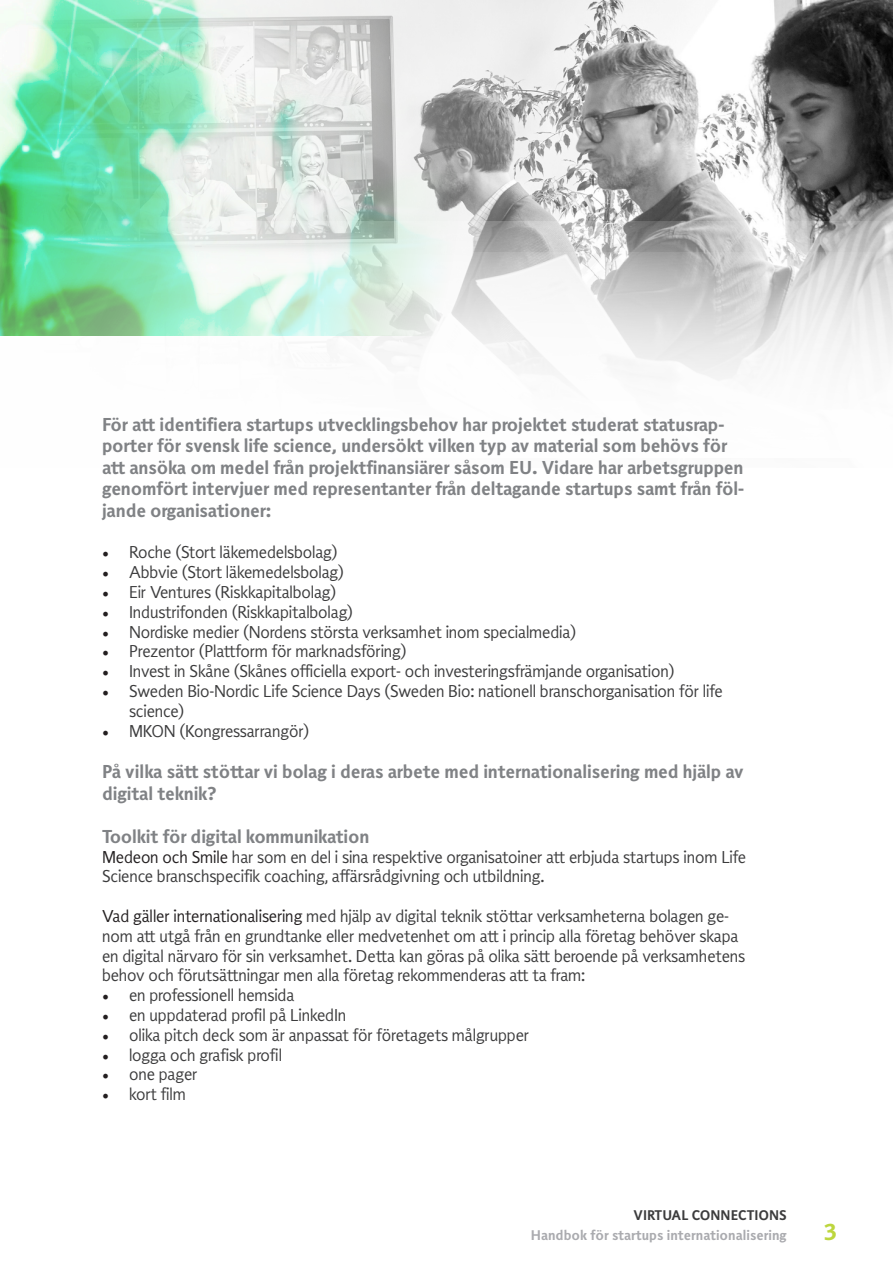
<style>
.page{position:relative;width:893px;height:1263px;background:#fff}
.page>*{position:absolute;margin:0;border:0;box-sizing:border-box;transform-origin:0 0}
.t1{font:700 22.5px "Mega";color:#bdd63e}
.t2{font:700 18px/21.6px "Mega";letter-spacing:-.01em;color:#808285}
.t3{font:16.5px/19.8px "Mega";letter-spacing:-.01em;color:#3c3c3d}
.t4{font:700 13.5px "Mega";color:#aaabaf}
.t5{font:700 13.5px "Mega";color:#3c3c3d}
.s1{font-family:"Minion Pro";font-size:18px;color:#231f20}
.s2{color:#231f20}
</style>
<div class="page">
<img style="left:461px;top:0;width:432px;height:221px">
<svg style="left:369px;top:252px;width:524px;height:128px"></svg>
<img style="left:0;top:0;width:461px;height:336px">
<svg style="left:0;top:68px;width:9px;height:268px;background:#87cb90"></svg>
<p class="t2" style="left:102px;top:413px;width:643px">För att identifiera startups utvecklingsbehov har projektet studerat statusrap&shy;porter för svensk life science, undersökt vilken typ av material som behövs för att ansöka om medel från projektfinansiärer såsom EU. Vidare har arbetsgruppen genomfört intervjuer med representanter från deltagande startups samt från föl&shy;jande organisationer:</p>
<p class="t3" style="left:102px;top:542px;width:237px"><span class="s1">•</span> Roche (Stort läkemedelsbolag)</p>
<p class="t3" style="left:102px;top:562px;width:243px"><span class="s1">•</span> Abbvie (Stort läkemedelsbolag)</p>
<p class="t3" style="left:102px;top:582px;width:236px"><span class="s1">•</span> Eir Ventures (Riskkapitalbolag)</p>
<p class="t3" style="left:102px;top:602px;width:253px"><span class="s1">•</span> Industrifonden (Riskkapitalbolag)</p>
<p class="t3" style="left:102px;top:621px;width:476px"><span class="s1">•</span> Nordiske medier (Nordens största verksamhet inom specialmedia)</p>
<p class="t3" style="left:102px;top:641px;width:306px"><span class="s1">•</span> Prezentor (Plattform för marknadsföring)</p>
<p class="t3" style="left:102px;top:661px;width:574px"><span class="s1">•</span> Invest in Skåne (Skånes officiella export- och investeringsfrämjande organisation)</p>
<p class="t3" style="left:129px;top:681px;width:595px;text-indent:-27px"><span class="s1">•</span> Sweden Bio-Nordic Life Science Days (Sweden Bio: nationell branschorganisation för life science)</p>
<p class="t3" style="left:102px;top:720px;width:209px"><span class="s1">•</span> MKON (Kongressarrangör)</p>
<p class="t2" style="left:102px;top:761px;width:643px">På vilka sätt stöttar vi bolag i deras arbete med internationalisering med hjälp av digital teknik?</p>
<p class="t2" style="left:102px;top:826px;width:269px">Toolkit för digital kommunikation</p>
<p class="t3" style="left:102px;top:846px;width:645px"><span class="s2">Medeon och Smile</span> har som en del i sina respektive organisatoiner att erbjuda startups inom Life<br>Science branschspecifik coaching, affärsrådgivning och utbildning.</p>
<p class="t3" style="left:102px;top:906px;width:645px"><span class="s2">Vad gäller internationalisering</span> med hjälp av digital teknik stöttar verksamheterna bolagen ge&shy;nom att utgå från en grundtanke eller medvetenhet om att i princip alla företag behöver skapa en digital närvaro för sin verksamhet. Detta kan göras på olika sätt beroende på verksamhetens behov och förutsättningar men alla företag rekommenderas att ta fram:</p>
<p class="t3" style="left:102px;top:985px;width:194px"><span class="s1">•</span> en professionell hemsida</p>
<p class="t3" style="left:102px;top:1005px;width:246px"><span class="s1">•</span> en uppdaterad profil på LinkedIn</p>
<p class="t3" style="left:102px;top:1025px;width:428px"><span class="s1">•</span> olika pitch deck som är anpassat för företagets målgrupper</p>
<p class="t3" style="left:102px;top:1044px;width:182px"><span class="s1">•</span> logga och grafisk profil</p>
<p class="t3" style="left:102px;top:1064px;width:97px"><span class="s1">•</span> one pager</p>
<p class="t3" style="left:102px;top:1084px;width:85px"><span class="s1">•</span> kort film</p>
<p class="t5" style="left:634px;top:1208px;width:155px">VIRTUAL CONNECTIONS</p>
<p class="t4" style="left:531px;top:1227px;width:258px">Handbok för startups internationalisering</p>
<h1 class="t1" style="left:824px;top:1219px;width:15px">3</h1>
</div>
